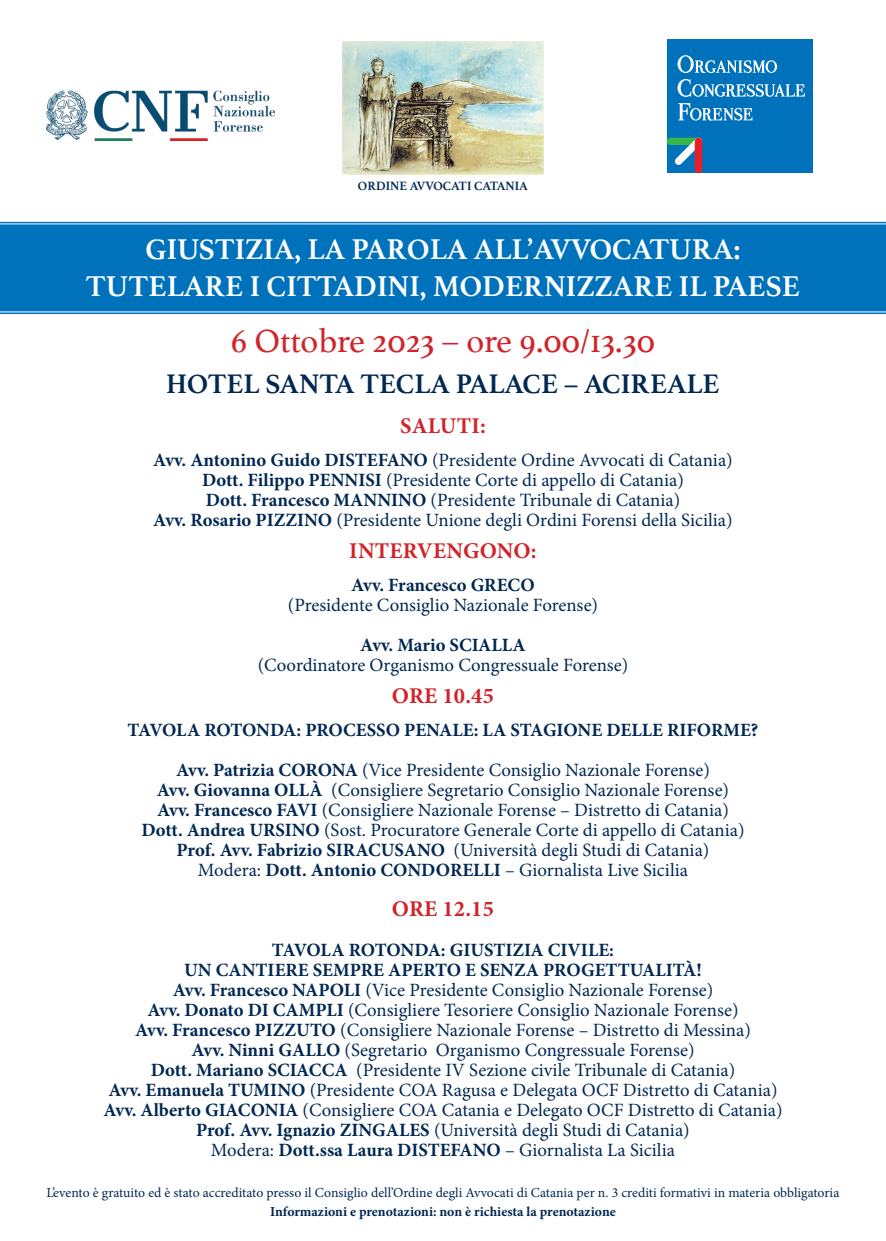
<style>
.page{position:relative;width:886px;height:1241px;background:#fff}
.page>*{position:absolute;margin:0;border:0;box-sizing:border-box;transform-origin:0 0}
.t1{font:34.38px "Athelas";color:#d1232a}
.t2{font:700 30px "Athelas";color:#fff}
.t3{font:700 28.12px "Athelas";color:#002853}
.t4{font:700 22.5px "Minion Pro";letter-spacing:.01em;color:#d1232a}
.t5{font:18.75px "Minion Pro";color:#002853}
.t6{font:700 18.75px "Minion Pro";color:#002853}
.t7{font:13.75px "Minion Pro";color:#002853}
.t8{font:700 13.75px "Minion Pro";color:#002853}
.t9{font:700 12.62px "Athelas";color:#002853}
.s1{font-weight:700}
</style>
<div class="page">
<svg style="left:0;top:221px;width:886px;height:93px;background:#529fd1"></svg>
<div style="left:0;top:223px;width:886px;height:89px;background:#0072bc"></div>
<img style="left:342px;top:41px;width:202px;height:134px">
<div style="left:667px;top:39px;width:145px;height:134px;background:#0072bc"></div>
<div style="left:667px;top:138px;width:35px;height:7px;background:#3ab54a;border-radius:4px"></div>
<svg style="left:674px;top:137px;width:28px;height:28px"></svg>
<div style="left:695px;top:138px;width:7px;height:35px;background:#ee1d23;border-radius:4px"></div>
<svg style="left:677px;top:55px;width:100px;height:18px"></svg>
<svg style="left:677px;top:79px;width:128px;height:18px"></svg>
<svg style="left:678px;top:103px;width:74px;height:18px"></svg>
<img style="left:46px;top:90px;width:228px;height:51px">
<p class="t9" style="left:358px;top:175px;width:171px">ORDINE AVVOCATI CATANIA</p>
<p class="t2" style="left:146px;top:225px;width:596px">GIUSTIZIA, LA PAROLA ALL’AVVOCATURA:</p>
<p class="t2" style="left:86px;top:261px;width:716px">TUTELARE I CITTADINI, MODERNIZZARE IL PAESE</p>
<p class="t1" style="left:231px;top:314px;width:426px">6 Ottobre 2023 – ore 9.00/13.30</p>
<p class="t3" style="left:166px;top:361px;width:555px">HOTEL SANTA TECLA PALACE – ACIREALE</p>
<p class="t4" style="left:400px;top:410px;width:87px">SALUTI:</p>
<p class="t5" style="left:153px;top:447px;width:581px"><span class="s1">Avv. Antonino Guido DISTEFANO</span> (Presidente Ordine Avvocati di Catania)</p>
<p class="t5" style="left:202px;top:467px;width:483px"><span class="s1">Dott. Filippo PENNISI</span> (Presidente Corte di appello di Catania)</p>
<p class="t5" style="left:206px;top:487px;width:476px"><span class="s1">Dott. Francesco MANNINO</span> (Presidente Tribunale di Catania)</p>
<p class="t5" style="left:153px;top:507px;width:581px"><span class="s1">Avv. Rosario PIZZINO</span> (Presidente Unione degli Ordini Forensi della Sicilia)</p>
<p class="t4" style="left:349px;top:535px;width:189px">INTERVENGONO:</p>
<p class="t6" style="left:351px;top:571px;width:185px">Avv. Francesco GRECO</p>
<p class="t5" style="left:288px;top:592px;width:312px">(Presidente Consiglio Nazionale Forense)</p>
<p class="t6" style="left:360px;top:631px;width:167px">Avv. Mario SCIALLA</p>
<p class="t5" style="left:258px;top:652px;width:372px">(Coordinatore Organismo Congressuale Forense)</p>
<p class="t4" style="left:392px;top:680px;width:104px">ORE 10.45</p>
<p class="t6" style="left:128px;top:716px;width:632px">TAVOLA ROTONDA: PROCESSO PENALE: LA STAGIONE DELLE RIFORME?</p>
<p class="t5" style="left:176px;top:757px;width:535px"><span class="s1">Avv. Patrizia CORONA</span> (Vice Presidente Consiglio Nazionale Forense)</p>
<p class="t5" style="left:157px;top:777px;width:574px"><span class="s1">Avv. Giovanna OLLÀ</span> (Consigliere Segretario Consiglio Nazionale Forense)</p>
<p class="t5" style="left:157px;top:797px;width:573px"><span class="s1">Avv. Francesco FAVI</span> (Consigliere Nazionale Forense – Distretto di Catania)</p>
<p class="t5" style="left:141px;top:817px;width:604px"><span class="s1">Dott. Andrea URSINO</span> (Sost. Procuratore Generale Corte di appello di Catania)</p>
<p class="t5" style="left:177px;top:837px;width:534px"><span class="s1">Prof. Avv. Fabrizio SIRACUSANO</span> (Università degli Studi di Catania)</p>
<p class="t5" style="left:198px;top:857px;width:492px">Modera: <span class="s1">Dott. Antonio CONDORELLI</span> – Giornalista Live Sicilia</p>
<p class="t4" style="left:392px;top:892px;width:104px">ORE 12.15</p>
<p class="t6" style="left:272px;top:936px;width:343px">TAVOLA ROTONDA: GIUSTIZIA CIVILE:</p>
<p class="t6" style="left:184px;top:956px;width:519px">UN CANTIERE SEMPRE APERTO E SENZA PROGETTUALITÀ!</p>
<p class="t5" style="left:173px;top:977px;width:542px"><span class="s1">Avv. Francesco NAPOLI</span> (Vice Presidente Consiglio Nazionale Forense)</p>
<p class="t5" style="left:147px;top:997px;width:592px"><span class="s1">Avv. Donato DI CAMPLI</span> (Consigliere Tesoriere Consiglio Nazionale Forense)</p>
<p class="t5" style="left:135px;top:1017px;width:617px"><span class="s1">Avv. Francesco PIZZUTO</span> (Consigliere Nazionale Forense – Distretto di Messina)</p>
<p class="t5" style="left:191px;top:1037px;width:505px"><span class="s1">Avv. Ninni GALLO</span> (Segretario Organismo Congressuale Forense)</p>
<p class="t5" style="left:151px;top:1057px;width:586px"><span class="s1">Dott. Mariano SCIACCA</span> (Presidente IV Sezione civile Tribunale di Catania)</p>
<p class="t5" style="left:108px;top:1077px;width:671px"><span class="s1">Avv. Emanuela TUMINO</span> (Presidente COA Ragusa e Delegata OCF Distretto di Catania)</p>
<p class="t5" style="left:103px;top:1097px;width:681px"><span class="s1">Avv. Alberto GIACONIA</span> (Consigliere COA Catania e Delegato OCF Distretto di Catania)</p>
<p class="t5" style="left:196px;top:1117px;width:495px"><span class="s1">Prof. Avv. Ignazio ZINGALES</span> (Università degli Studi di Catania)</p>
<p class="t5" style="left:211px;top:1137px;width:465px">Modera: <span class="s1">Dott.ssa Laura DISTEFANO</span> – Giornalista La Sicilia</p>
<p class="t7" style="left:47px;top:1183px;width:794px">L’evento è gratuito ed è stato accreditato presso il Consiglio dell’Ordine degli Avvocati di Catania per n. 3 crediti formativi in materia obbligatoria</p>
<p class="t8" style="left:270px;top:1201px;width:347px">Informazioni e prenotazioni: non è richiesta la prenotazione</p>
</div>
